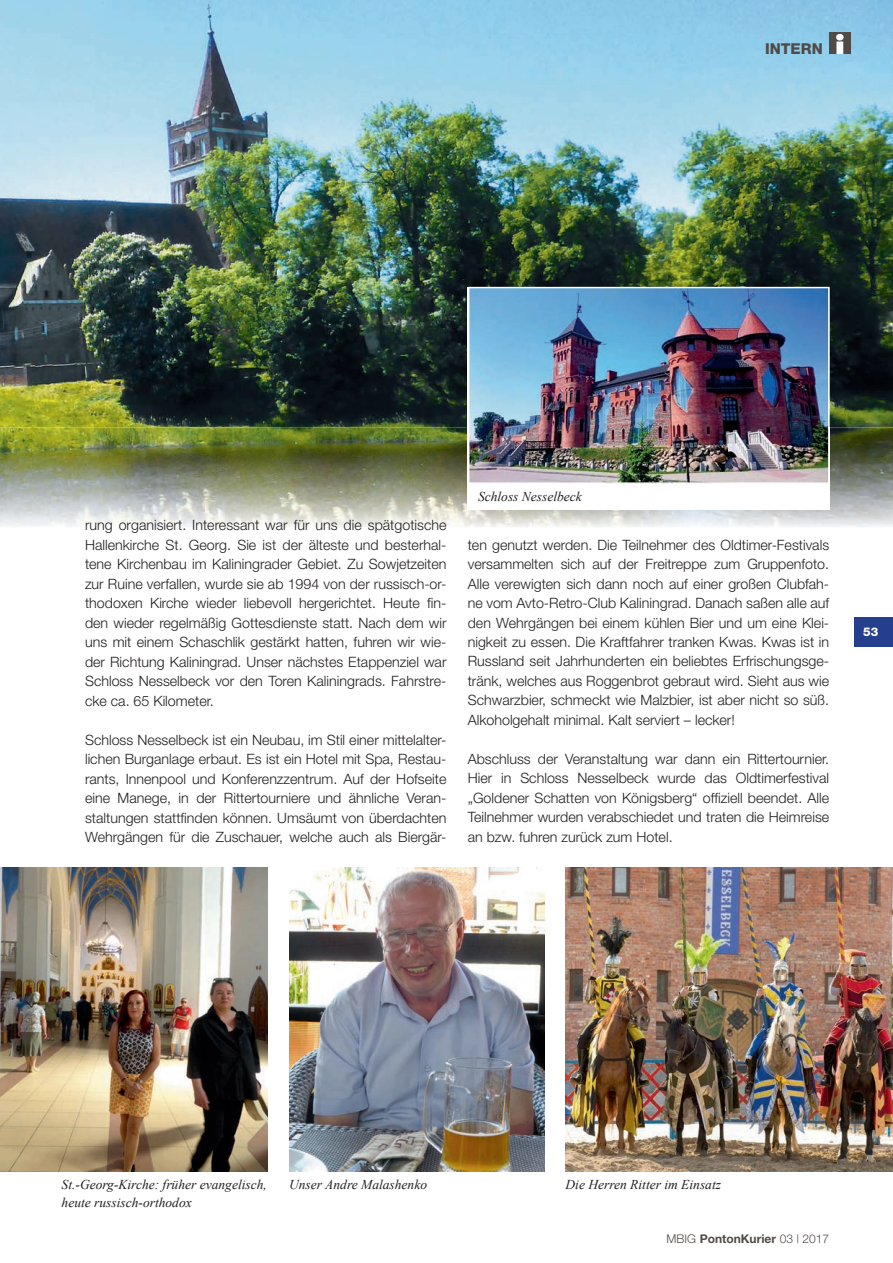
<style>
.page{position:relative;width:893px;height:1263px;background:#fff}
.page>*{position:absolute;margin:0;border:0;box-sizing:border-box;transform-origin:0 0}
.t1{font:800 15px "Helvetica Neue";color:#504a48}
.t2{font:300 14.25px/19.5px "Helvetica Neue";color:#231f20;text-align:justify}
.t3{font:italic 13.5px/18px "Times New Roman";color:#231f20}
.t4{font:700 12px "Helvetica Neue";color:#504a48}
.t5{font:800 12px "Helvetica Neue";color:#fff}
.s1{font-weight:300}
</style>
<div class="page">
<div style="left:855px;top:617px;width:38px;height:29px;background:#253f8e"></div>
<img style="left:0;top:0;width:893px;height:427px">
<div style="left:829px;top:33px;width:21px;height:21px;background:#504a48"></div>
<svg style="left:836px;top:34px;width:8px;height:20px"></svg>
<img style="left:0;top:867px;width:268px;height:304px">
<img style="left:289px;top:867px;width:255px;height:304px">
<img style="left:566px;top:867px;width:327px;height:304px">
<img style="left:0;top:427px;width:893px;height:100px">
<div style="left:467px;top:427px;width:362px;height:82px;background:#fff"></div>
<img style="left:471px;top:290px;width:356px;height:191px">
<div style="left:468px;top:287px;width:362px;height:197px;border:2px solid #fff"></div>
<p class="t1" style="left:763px;top:40px;width:61px">RUBRIK</p>
<p class="t1" style="left:765px;top:40px;width:59px">INTERN</p>
<p class="t2" style="left:85px;top:515px;width:363px">rung organisiert. Interessant war für uns die spätgotische Hallenkirche St. Georg. Sie ist der älteste und besterhal&shy;tene Kirchenbau im Kaliningrader Gebiet. Zu Sowjetzeiten zur Ruine verfallen, wurde sie ab 1994 von der russisch-or&shy;thodoxen Kirche wieder liebevoll hergerichtet. Heute fin&shy;den wieder regelmäßig Gottesdienste statt. Nach dem wir uns mit einem Schaschlik gestärkt hatten, fuhren wir wie&shy;der Richtung Kaliningrad. Unser nächstes Etappenziel war Schloss Nesselbeck vor den Toren Kaliningrads. Fahrstre&shy;cke ca. 65 Kilometer.</p>
<p class="t2" style="left:85px;top:729px;width:363px">Schloss Nesselbeck ist ein Neubau, im Stil einer mittelalter&shy;lichen Burganlage erbaut. Es ist ein Hotel mit Spa, Restau&shy;rants, Innenpool und Konferenzzentrum. Auf der Hofseite eine Manege, in der Rittertourniere und ähnliche Veran&shy;staltungen stattfinden können. Umsäumt von überdachten Wehrgängen für die Zuschauer, welche auch als Biergär-</p>
<p class="t3" style="left:478px;top:487px;width:105px">Schloss Nesselbeck</p>
<p class="t2" style="left:468px;top:534px;width:363px">ten genutzt werden. Die Teilnehmer des Oldtimer-Festivals versammelten sich auf der Freitreppe zum Gruppenfoto.<br>Alle verewigten sich dann noch auf einer großen Clubfah&shy;ne vom Avto-Retro-Club Kaliningrad. Danach saßen alle auf den Wehrgängen bei einem kühlen Bier und um eine Klei&shy;nigkeit zu essen. Die Kraftfahrer tranken Kwas. Kwas ist in Russland seit Jahrhunderten ein beliebtes Erfrischungsge&shy;tränk, welches aus Roggenbrot gebraut wird. Sieht aus wie Schwarzbier, schmeckt wie Malzbier, ist aber nicht so süß.<br>Alkoholgehalt minimal. Kalt serviert – lecker!</p>
<p class="t2" style="left:468px;top:749px;width:363px">Abschluss der Veranstaltung war dann ein Rittertournier.<br>Hier in Schloss Nesselbeck wurde das Oldtimerfestival „Goldener Schatten von Königsberg“ offiziell beendet. Alle Teilnehmer wurden verabschiedet und traten die Heimreise an bzw. fuhren zurück zum Hotel.</p>
<p class="t5" style="left:863px;top:625px;width:17px">53</p>
<p class="t3" style="left:62px;top:1175px;width:207px">St.-Georg-Kirche: früher evangelisch, heute russisch-orthodox</p>
<p class="t3" style="left:289px;top:1175px;width:139px">Unser Andre Malashenko</p>
<p class="t3" style="left:566px;top:1175px;width:157px">Die Herren Ritter im Einsatz</p>
<p class="t4" style="left:666px;top:1231px;width:164px"><span class="s1">MBIG</span> PontonKurier <span class="s1">03 | 2017</span></p>
</div>
